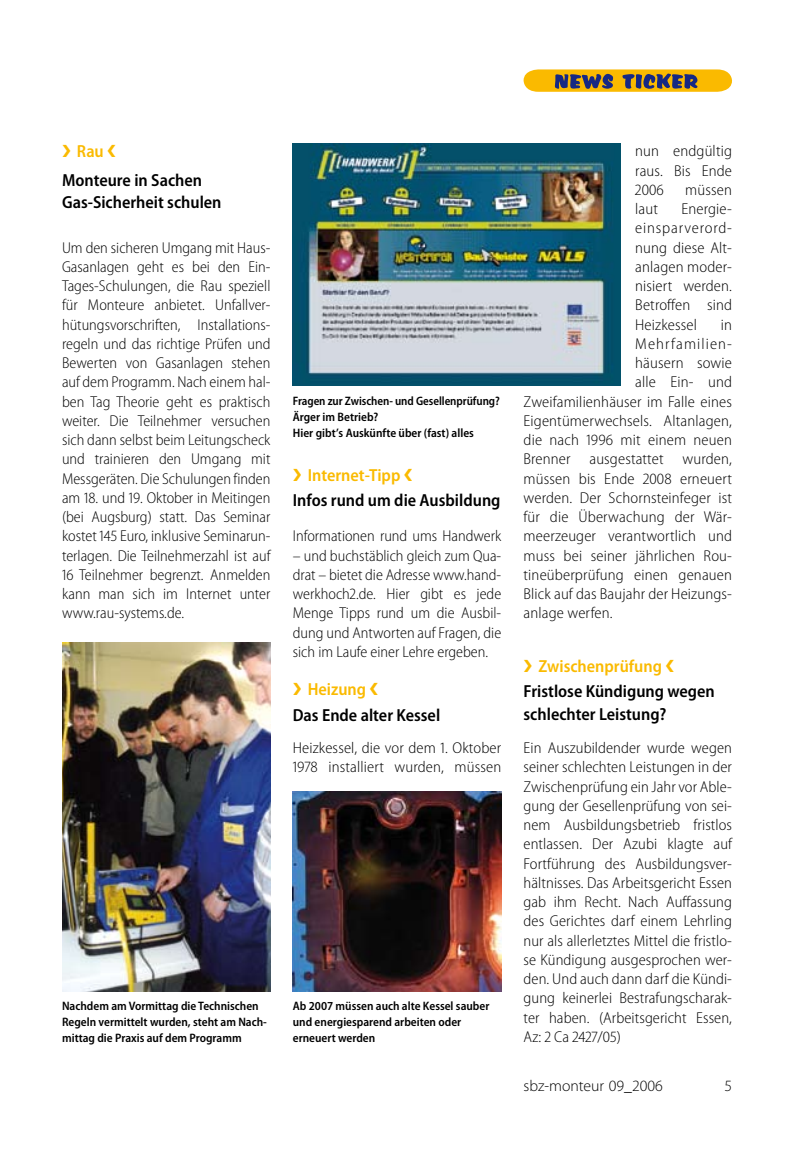
<style>
.page{position:relative;width:804px;height:1156px;background:#fff}
.page>*{position:absolute;margin:0;border:0;box-sizing:border-box;transform-origin:0 0}
.t1{font:600 semi-condensed 17.5px/25.2px "Myriad Pro";color:#000}
.t2{font:300 semi-condensed 15.75px/19.2px "Myriad Pro";letter-spacing:.01em;color:#000;text-align:justify}
.t3{font:300 15.75px "Myriad Pro";color:#000}
.t4{font:300 semi-condensed 15.75px "Myriad Pro";letter-spacing:.065em;color:#000}
.t5{font:600 semi-condensed 12.25px/15.8px "Myriad Pro";color:#000}
.s1{color:#faba00}
</style>
<div class="page">
<img style="left:293px;top:791px;width:208px;height:200px">
<img style="left:62px;top:643px;width:208px;height:348px">
<img style="left:293px;top:144px;width:327px;height:241px">
<svg style="left:523px;top:69px;width:209px;height:23px;background:#bd9731"></svg>
<p class="t1" style="left:62px;top:137px;width:142px;line-height:28.7px;text-indent:15px"><span class="s1">Rau</span> <span class="s1">❮<br></span>Monteure in Sachen</p>
<p class="t1" style="left:62px;top:190px;width:161px">Gas-Sicherheit schulen</p>
<p class="t2" style="left:62px;top:238px;width:210px">Um den sicheren Umgang mit Haus-Gasanlagen geht es bei den Ein-Tages-Schulungen, die Rau speziell für Monteure anbietet. Unfallver&shy;hütungsvorschriften, Installations&shy;regeln und das richtige Prüfen und Bewerten von Gasanlagen stehen auf dem Programm. Nach einem hal&shy;ben Tag Theorie geht es praktisch weiter. Die Teilnehmer versuchen sich dann selbst beim Leitungscheck und trainieren den Umgang mit Messgeräten. Die Schulungen finden am 18. und 19. Oktober in Meitingen (bei Augsburg) statt. Das Seminar kostet 145 Euro, inklusive Seminarun&shy;terlagen. Die Teilnehmerzahl ist auf 16 Teilnehmer begrenzt. Anmelden kann man sich im Internet unter www.rau-systems.de.</p>
<p class="t5" style="left:293px;top:393px;width:208px">Fragen zur Zwischen- und Gesellenprüfung?<br>Ärger im Betrieb?<br>Hier gibt’s Auskünfte über (fast) alles</p>
<p class="t1" style="left:293px;top:462px;width:209px;text-indent:15px"><span class="s1">Internet-Tipp</span> <span class="s1">❮<br></span>Infos rund um die Ausbildung</p>
<p class="t2" style="left:293px;top:527px;width:210px">Informationen rund ums Handwerk</p>
<p class="t2" style="left:293px;top:546px;width:210px">– und buchstäblich gleich zum Qua&shy;drat – bietet die Adresse www.hand&shy;werkhoch2.de. Hier gibt es jede Menge Tipps rund um die Ausbil&shy;dung und Antworten auf Fragen, die sich im Laufe einer Lehre ergeben.</p>
<p class="t1" style="left:293px;top:677px;width:149px;text-indent:15px"><span class="s1">Heizung</span> <span class="s1">❮<br></span>Das Ende alter Kessel</p>
<p class="t2" style="left:293px;top:738px;width:210px">Heizkessel, die vor dem 1. Oktober<br>1978 installiert wurden, müssen</p>
<p class="t5" style="left:62px;top:998px;width:206px">Nachdem am Vormittag die Technischen<br>Regeln vermittelt wurden, steht am Nach&shy;mittag die Praxis auf dem Programm</p>
<p class="t5" style="left:293px;top:998px;width:198px">Ab 2007 müssen auch alte Kessel sauber und energiesparend arbeiten oder erneuert werden</p>
<p class="t2" style="left:635px;top:142px;width:98px">nun endgültig raus. Bis Ende 2006</p>
<p class="t2" style="left:685px;top:180px;width:48px">müssen</p>
<p class="t2" style="left:635px;top:199px;width:24px">laut</p>
<p class="t2" style="left:635px;top:199px;width:98px;text-indent:46px">Energie&shy;einsparverord&shy;nung diese Alt&shy;anlagen moder&shy;nisiert werden.<br>Betroffen sind Heizkessel</p>
<p class="t2" style="left:720px;top:315px;width:13px">in</p>
<p class="t4" style="left:635px;top:335px;width:98px">Mehrfamilien-</p>
<p class="t2" style="left:635px;top:353px;width:98px">häusern sowie</p>
<p class="t2" style="left:635px;top:373px;width:98px">alle Ein- und</p>
<p class="t2" style="left:523px;top:392px;width:210px">Zweifamilienhäuser im Falle eines</p>
<p class="t2" style="left:523px;top:411px;width:210px">Eigentümerwechsels. Altanlagen,</p>
<p class="t2" style="left:523px;top:430px;width:210px">die nach 1996 mit einem neuen</p>
<p class="t2" style="left:523px;top:450px;width:210px">Brenner ausgestattet wurden,</p>
<p class="t2" style="left:523px;top:469px;width:210px">müssen bis Ende 2008 erneuert</p>
<p class="t2" style="left:523px;top:488px;width:210px">werden. Der Schornsteinfeger ist</p>
<p class="t2" style="left:523px;top:507px;width:210px">für die Überwachung der Wär-</p>
<p class="t2" style="left:523px;top:527px;width:210px">meerzeuger verantwortlich und</p>
<p class="t2" style="left:523px;top:546px;width:209px">muss bei seiner jährlichen Rou-</p>
<p class="t2" style="left:523px;top:565px;width:210px">tineüberprüfung einen genauen</p>
<p class="t2" style="left:523px;top:584px;width:210px">Blick auf das Baujahr der Heizungs-</p>
<p class="t2" style="left:523px;top:604px;width:91px">anlage werfen.</p>
<p class="t1" style="left:523px;top:653px;width:193px;text-indent:15px"><span class="s1">Zwischenprüfung</span> <span class="s1">❮<br></span>Fristlose Kündigung wegen</p>
<p class="t1" style="left:523px;top:701px;width:144px">schlechter Leistung?</p>
<p class="t2" style="left:523px;top:738px;width:210px">Ein Auszubildender wurde wegen seiner schlechten Leistungen in der Zwischenprüfung ein Jahr vor Able&shy;gung der Gesellenprüfung von sei&shy;nem Ausbildungsbetrieb fristlos entlassen. Der Azubi klagte auf Fortführung des Ausbildungsver&shy;hältnisses. Das Arbeitsgericht Essen gab ihm Recht. Nach Auffassung des Gerichtes darf einem Lehrling nur als allerletztes Mittel die fristlo&shy;se Kündigung ausgesprochen wer&shy;den. Und auch dann darf die Kündi&shy;gung keinerlei Bestrafungscharak&shy;ter haben. (Arbeitsgericht Essen, Az: 2 Ca 2427/05)</p>
<p class="t3" style="left:523px;top:1076px;width:141px">sbz-monteur 09_2006</p>
</div>
